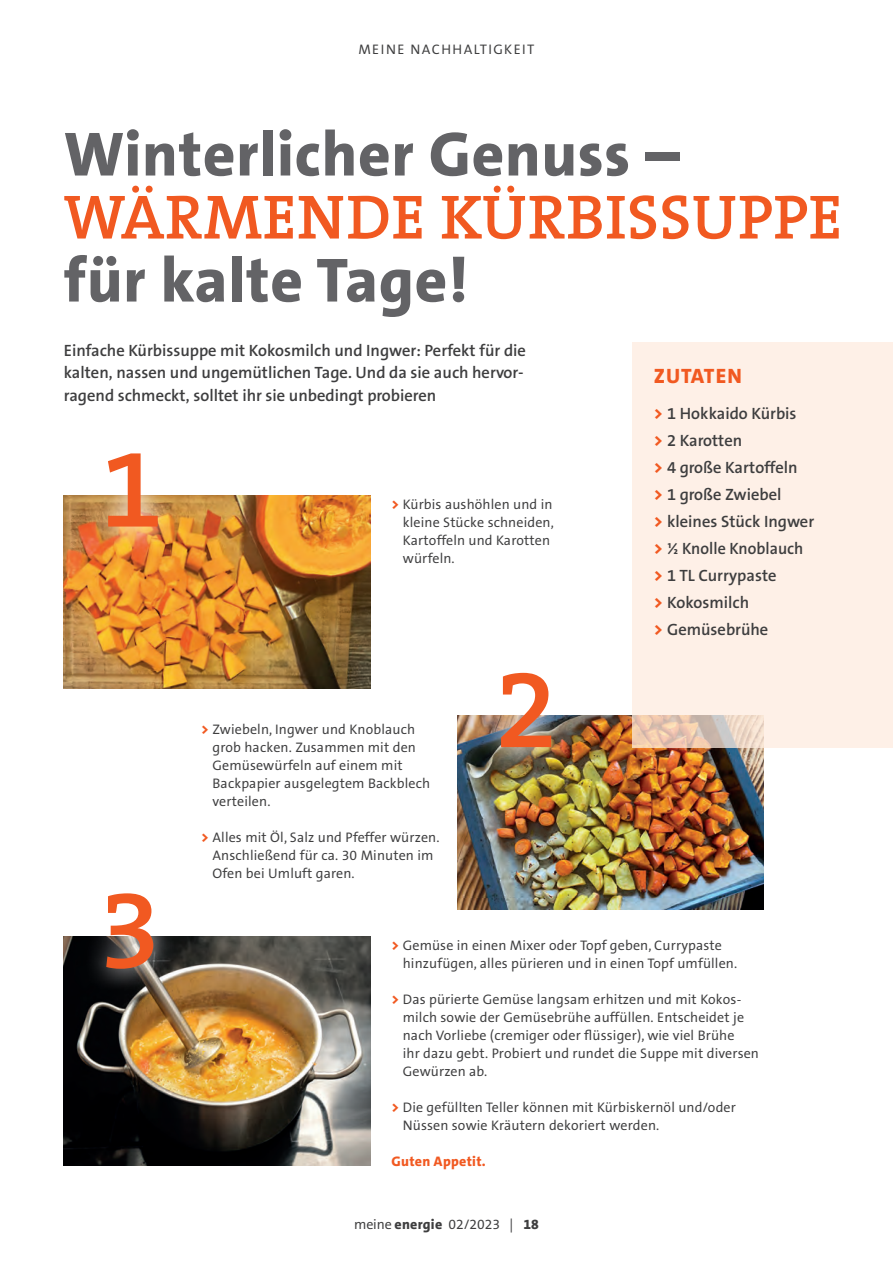
<style>
.page{position:relative;width:893px;height:1263px;background:#fff}
.page>*{position:absolute;margin:0;border:0;box-sizing:border-box;transform-origin:0 0}
.t1{font:700 112.5px "Theserif Badenova";color:#f15921}
.t2{font:800 63px "Thesans Badenova";letter-spacing:.01em;color:#636366}
.t3{font:700 63px "Theserif Badenova";letter-spacing:.01em;color:#f15921}
.t4{font:800 21px "Thesans Badenova";letter-spacing:.045em;color:#f15921}
.t5{font:700 16.5px/27px "Thesans Badenova";color:#3e3e3f}
.t6{font:13.95px/18px "Thesans Badenova";letter-spacing:.01em;color:#3e3e3f}
.t7{font:13.95px "Thesans Badenova";letter-spacing:.1em;color:#3e3e3f}
.t8{font:800 13.95px "Thesans Badenova";letter-spacing:.02em;color:#f15921}
.s1{font-weight:800;color:#f15921}
.s2{font-weight:800}
</style>
<div class="page">
<img style="left:457px;top:716px;width:307px;height:193px">
<img style="left:64px;top:936px;width:306px;height:230px">
<img style="left:478px;top:715px;width:96px;height:56px">
<svg style="left:84px;top:936px;width:92px;height:56px;background:#484642"></svg>
<img style="left:64px;top:495px;width:306px;height:193px">
<img style="left:86px;top:495px;width:95px;height:55px">
<div style="left:632px;top:342px;width:261px;height:405px;background:#fef0e7"></div>
<p class="t7" style="left:358px;top:42px;width:178px">MEINE NACHHALTIGKEIT</p>
<h2 class="t2" style="left:64px;top:114px;width:617px">Winterlicher Genuss –</h2>
<h2 class="t3" style="left:64px;top:184px;width:780px">WÄRMENDE KÜRBISSUPPE</h2>
<h2 class="t2" style="left:64px;top:240px;width:406px">für kalte Tage!</h2>
<p class="t5" style="left:64px;top:339px;width:464px;line-height:22.5px">Einfache Kürbissuppe mit Kokosmilch und Ingwer: Perfekt für die kalten, nassen und ungemütlichen Tage. Und da sie auch hervor&shy;ragend schmeckt, solltet ihr sie unbedingt probieren</p>
<h1 class="t1" style="left:100px;top:430px;width:65px">1</h1>
<p class="t6" style="left:403px;top:495px;width:153px;text-indent:-11px"><span class="s1">&gt;</span> Kürbis aushöhlen und in kleine Stücke schneiden,<br>Kartoffeln und Karotten würfeln.</p>
<p class="t6" style="left:213px;top:720px;width:219px;text-indent:-11px"><span class="s1">&gt;</span> Zwiebeln, Ingwer und Knoblauch grob hacken. Zusammen mit den<br>Gemüsewürfeln auf einem mit<br>Backpapier ausgelegtem Backblech verteilen.</p>
<p class="t6" style="left:213px;top:828px;width:228px;text-indent:-11px"><span class="s1">&gt;</span> Alles mit Öl, Salz und Pfeffer würzen.<br>Anschließend für ca. 30 Minuten im<br>Ofen bei Umluft garen.</p>
<h1 class="t1" style="left:495px;top:650px;width:65px">2</h1>
<h3 class="t4" style="left:654px;top:362px;width:90px">ZUTATEN</h3>
<p class="t5" style="left:654px;top:400px;width:162px"><span class="s1">&gt;</span> 1 Hokkaido Kürbis<br><span class="s1">&gt;</span> 2 Karotten<br><span class="s1">&gt;</span> 4 große Kartoffeln<br><span class="s1">&gt;</span> 1 große Zwiebel<br><span class="s1">&gt;</span> kleines Stück Ingwer <span class="s1">&gt;</span> ½ Knolle Knoblauch <span class="s1">&gt;</span> 1 TL Currypaste<br><span class="s1">&gt;</span> Kokosmilch<br><span class="s1">&gt;</span> Gemüsebrühe</p>
<h1 class="t1" style="left:98px;top:871px;width:65px">3</h1>
<p class="t6" style="left:403px;top:936px;width:336px;text-indent:-11px"><span class="s1">&gt;</span> Gemüse in einen Mixer oder Topf geben, Currypaste hinzufügen, alles pürieren und in einen Topf umfüllen.</p>
<p class="t6" style="left:403px;top:990px;width:358px;text-indent:-11px"><span class="s1">&gt;</span> Das pürierte Gemüse langsam erhitzen und mit Kokos&shy;milch sowie der Gemüsebrühe auffüllen. Entscheidet je nach Vorliebe (cremiger oder flüssiger), wie viel Brühe<br>ihr dazu gebt. Probiert und rundet die Suppe mit diversen Gewürzen ab.</p>
<p class="t6" style="left:403px;top:1098px;width:335px;text-indent:-11px"><span class="s1">&gt;</span> Die gefüllten Teller können mit Kürbiskernöl und/oder<br>Nüssen sowie Kräutern dekoriert werden.</p>
<p class="t8" style="left:392px;top:1152px;width:96px">Guten Appetit.</p>
<p class="t6" style="left:354px;top:1215px;width:186px">meine <span class="s2">energie</span> 02/2023 | <span class="s2">18</span></p>
</div>
